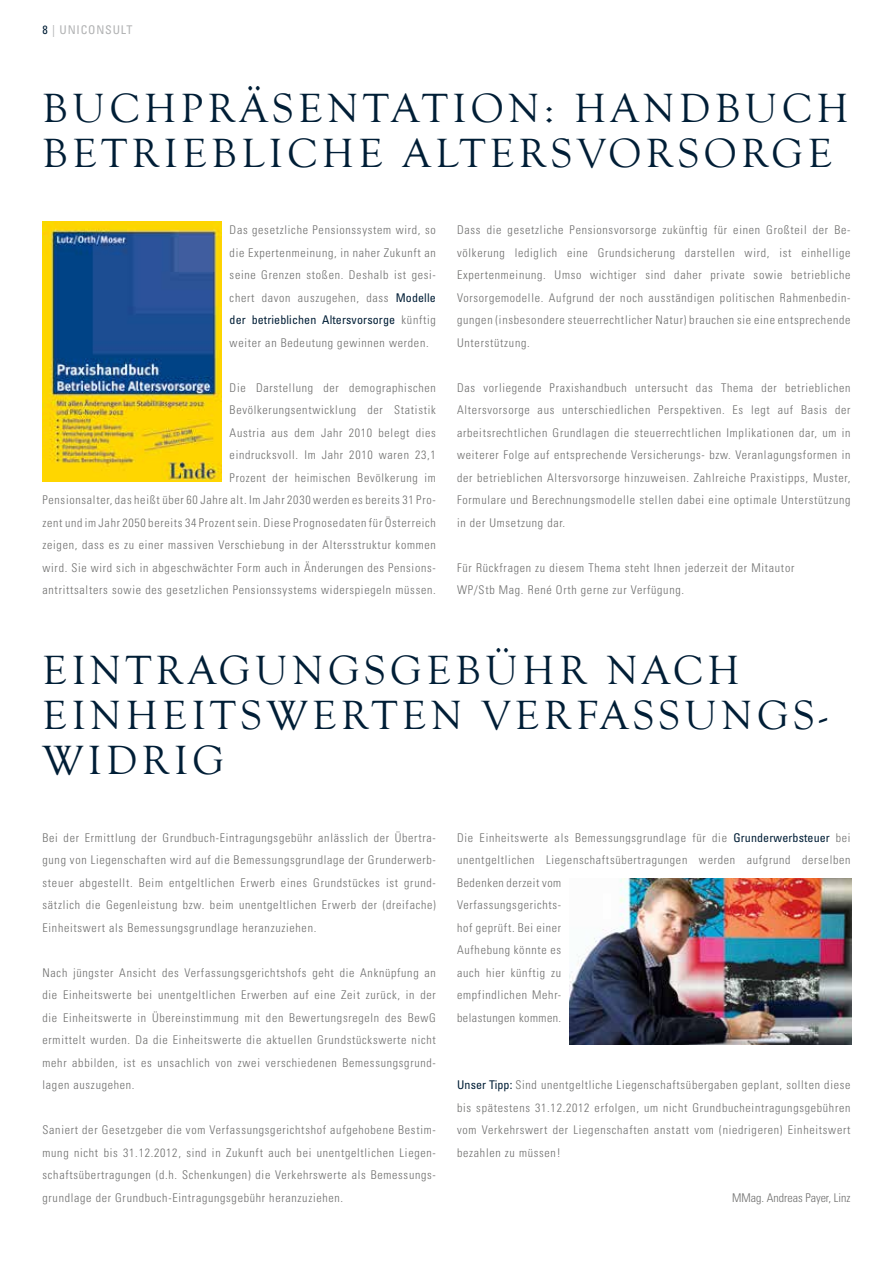
<style>
.page{position:relative;width:893px;height:1263px;background:#fff}
.page>*{position:absolute;margin:0;border:0;box-sizing:border-box;transform-origin:0 0}
.t1{font:42px/45px "Goudy Old Style T";letter-spacing:.11em;color:#001e36}
.t2{font:300 condensed 12px/22.5px "Univers";letter-spacing:.06em;color:#6f6f6e;text-align:justify}
.t3{font:300 condensed 12px "Univers";color:#6f6f6e}
.t4{font:condensed 12px "Univers";letter-spacing:.07em;color:#b1b2b3}
.s1{color:#001e36}
.s2{font-weight:400;color:#001e36}
</style>
<div class="page">
<img style="left:42px;top:222px;width:179px;height:260px">
<img style="left:570px;top:878px;width:281px;height:166px">
<p class="t4" style="left:43px;top:22px;width:91px"><span class="s1">8</span> | UNICONSULT</p>
<h1 class="t1" style="left:43px;top:86px;width:808px">BUCHPRÄSENTATION: HANDBUCH<br>BETRIEBLICHE ALTERSVORSORGE</h1>
<p class="t2" style="left:230px;top:219px;width:208px">Das gesetzliche Pensionssystem wird, so die Expertenmeinung, in naher Zukunft an seine Grenzen stoßen. Deshalb ist gesi&shy;chert davon auszugehen, dass <span class="s2">Modelle der betrieblichen Altersvorsorge</span> künftig weiter an Bedeutung gewinnen werden.</p>
<p class="t2" style="left:43px;top:376px;width:395px;text-align:right">Die Darstellung der demographischen<br>Bevölkerungsentwicklung der Statistik<br>Austria aus dem Jahr 2010 belegt dies<br>eindrucksvoll. Im Jahr 2010 waren 23,1<br>Prozent der heimischen Bevölkerung im<br>Pensionsalter, das heißt über 60 Jahre alt. Im Jahr 2030 werden es bereits 31 Pro&shy;zent und im Jahr 2050 bereits 34 Prozent sein. Diese Prognosedaten für Österreich zeigen, dass es zu einer massiven Verschiebung in der Altersstruktur kommen wird. Sie wird sich in abgeschwächter Form auch in Änderungen des Pensions&shy;antrittsalters sowie des gesetzlichen Pensionssystems widerspiegeln müssen.</p>
<p class="t2" style="left:457px;top:219px;width:395px">Dass die gesetzliche Pensionsvorsorge zukünftig für einen Großteil der Be&shy;völkerung lediglich eine Grundsicherung darstellen wird, ist einhellige Expertenmeinung. Umso wichtiger sind daher private sowie betriebliche Vorsorgemodelle. Aufgrund der noch ausständigen politischen Rahmenbedin&shy;gungen (insbesondere steuerrechtlicher Natur) brauchen sie eine entsprechende Unterstützung.</p>
<p class="t2" style="left:457px;top:376px;width:395px">Das vorliegende Praxishandbuch untersucht das Thema der betrieblichen Altersvorsorge aus unterschiedlichen Perspektiven. Es legt auf Basis der arbeitsrechtlichen Grundlagen die steuerrechtlichen Implikationen dar, um in weiterer Folge auf entsprechende Versicherungs- bzw. Veranlagungsformen in der betrieblichen Altersvorsorge hinzuweisen. Zahlreiche Praxistipps, Muster, Formulare und Berechnungsmodelle stellen dabei eine optimale Unterstützung in der Umsetzung dar.</p>
<p class="t2" style="left:457px;top:556px;width:339px">Für Rückfragen zu diesem Thema steht Ihnen jederzeit der Mitautor<br>WP/Stb Mag. René Orth gerne zur Verfügung.</p>
<h1 class="t1" style="left:43px;top:649px;width:786px">EINTRAGUNGSGEBÜHR NACH<br>EINHEITSWERTEN VERFASSUNGS-<br>WIDRIG</h1>
<p class="t2" style="left:43px;top:826px;width:395px">Bei der Ermittlung der Grundbuch-Eintragungsgebühr anlässlich der Übertra&shy;gung von Liegenschaften wird auf die Bemessungsgrundlage der Grunderwerb&shy;steuer abgestellt. Beim entgeltlichen Erwerb eines Grundstückes ist grund&shy;sätzlich die Gegenleistung bzw. beim unentgeltlichen Erwerb der (dreifache)<br>Einheitswert als Bemessungsgrundlage heranzuziehen.</p>
<p class="t2" style="left:43px;top:961px;width:395px">Nach jüngster Ansicht des Verfassungsgerichtshofs geht die Anknüpfung an die Einheitswerte bei unentgeltlichen Erwerben auf eine Zeit zurück, in der die Einheitswerte in Übereinstimmung mit den Bewertungsregeln des BewG ermittelt wurden. Da die Einheitswerte die aktuellen Grundstückswerte nicht mehr abbilden, ist es unsachlich von zwei verschiedenen Bemessungsgrund&shy;lagen auszugehen.</p>
<p class="t2" style="left:43px;top:1119px;width:395px">Saniert der Gesetzgeber die vom Verfassungsgerichtshof aufgehobene Bestim&shy;mung nicht bis 31.12.2012, sind in Zukunft auch bei unentgeltlichen Liegen&shy;schaftsübertragungen (d.h. Schenkungen) die Verkehrswerte als Bemessungs&shy;grundlage der Grundbuch-Eintragungsgebühr heranzuziehen.</p>
<p class="t2" style="left:457px;top:826px;width:395px;text-align:left">Die Einheitswerte als Bemessungsgrundlage für die <span class="s2">Grunderwerbsteuer</span> bei unentgeltlichen Liegenschaftsübertragungen werden aufgrund derselben Bedenken derzeit vom<br>Verfassungsgerichts-<br>hof geprüft. Bei einer<br>Aufhebung könnte es<br>auch hier künftig zu<br>empfindlichen Mehr-<br>belastungen kommen.</p>
<p class="t2" style="left:457px;top:1074px;width:395px"><span class="s2">Unser Tipp:</span> Sind unentgeltliche Liegenschaftsübergaben geplant, sollten diese bis spätestens 31.12.2012 erfolgen, um nicht Grundbucheintragungsgebühren vom Verkehrswert der Liegenschaften anstatt vom (niedrigeren) Einheitswert bezahlen zu müssen!</p>
<p class="t3" style="left:732px;top:1190px;width:120px">MMag. Andreas Payer, Linz</p>
</div>
